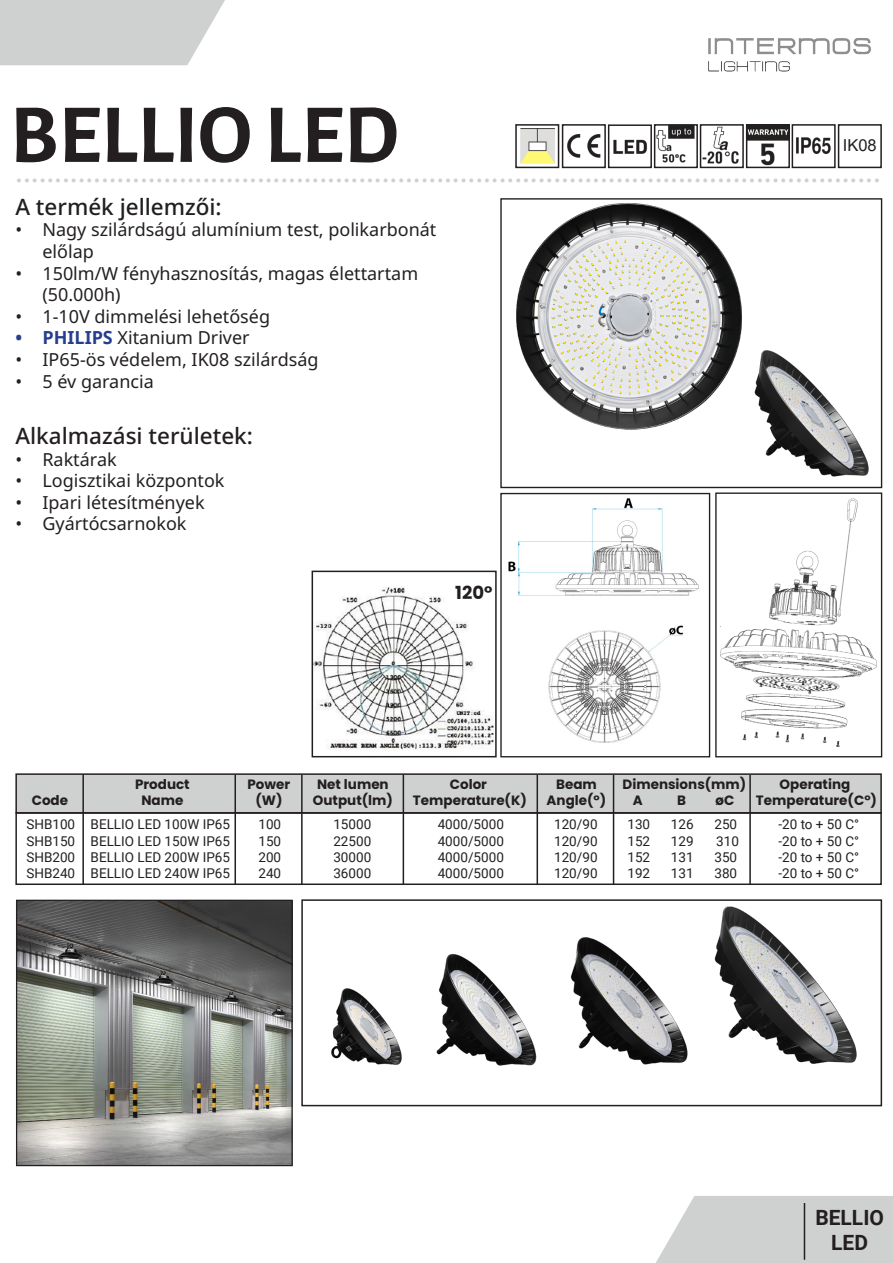
<style>
.page{position:relative;width:893px;height:1263px;background:#fff}
.page>*{position:absolute;margin:0;border:0;box-sizing:border-box;transform-origin:0 0}
.t1{font:700 84px "Alegreya Sans SC";color:#231f20}
.t2{font:34.5px "Minion Pro";color:#cfd1d0}
.t3{font:500 22.5px "Noto Sans";color:#231f20}
.t4{font:700 21px/25.2px "Roboto";color:#231f20;text-align:center}
.t5{font:18px/21.6px "Noto Sans";color:#231f20}
.t6{font:700 18px "Poppins";color:#231f20}
.t7{font:16.5px "Arial";color:#231f20}
.t8{font:13.5px "Roboto";color:#231f20}
.t9{font:700 13.5px "Poppins";color:#231f20}
.s1{font-weight:700;color:#253f8e}
</style>
<div class="page">
<svg style="left:0;top:0;width:225px;height:65px;background:#d2d4d3"></svg>
<img style="left:516px;top:203px;width:226px;height:227px">
<div style="left:500px;top:198px;width:382px;height:290px;border:1px solid #231f20"></div>
<img style="left:508px;top:498px;width:191px;height:98px">
<div style="left:500px;top:493px;width:210px;height:264px;border:1px solid #231f20"></div>
<div style="left:16px;top:774px;width:865px;height:39px;background:#cfd1d0"></div>
<div style="left:15px;top:773px;width:867px;height:40px;border:2px solid #231f20"></div>
<div style="left:15px;top:812px;width:867px;height:73px;border:2px solid #231f20"></div>
<hr style="left:82px;top:774px;width:2px;height:111px;background:#231f20">
<hr style="left:234px;top:775px;width:2px;height:110px;background:#231f20">
<img style="left:719px;top:498px;width:158px;height:249px">
<div style="left:715px;top:492px;width:167px;height:265px;border:1px solid #231f20"></div>
<img style="left:548px;top:625px;width:136px;height:118px">
<img style="left:315px;top:587px;width:179px;height:163px">
<div style="left:312px;top:571px;width:185px;height:186px;border:2px solid #231f20"></div>
<img style="left:18px;top:902px;width:273px;height:262px">
<div style="left:16px;top:900px;width:277px;height:266px;border:1px solid #231f20"></div>
<img style="left:520px;top:129px;width:35px;height:35px">
<div style="left:515px;top:124px;width:44px;height:44px;border:2px solid #231f20"></div>
<img style="left:613px;top:139px;width:34px;height:15px">
<img style="left:749px;top:127px;width:38px;height:38px">
<div style="left:746px;top:124px;width:44px;height:44px;border:2px solid #231f20"></div>
<img style="left:567px;top:134px;width:34px;height:24px">
<div style="left:562px;top:124px;width:44px;height:44px;border:2px solid #231f20"></div>
<img style="left:657px;top:127px;width:38px;height:36px">
<div style="left:654px;top:124px;width:44px;height:44px;border:2px solid #231f20"></div>
<div style="left:608px;top:124px;width:44px;height:44px;border:2px solid #231f20"></div>
<img style="left:796px;top:137px;width:35px;height:17px">
<div style="left:792px;top:124px;width:44px;height:44px;border:2px solid #231f20"></div>
<img style="left:703px;top:127px;width:36px;height:37px">
<div style="left:700px;top:124px;width:44px;height:44px;border:2px solid #231f20"></div>
<div style="left:838px;top:124px;width:44px;height:44px;border:2px solid #231f20"></div>
<svg style="left:656px;top:1196px;width:237px;height:67px;background:#d2d4d3"></svg>
<hr style="left:804px;top:1203px;width:1px;height:57px;background:#231f20">
<hr style="left:301px;top:775px;width:2px;height:110px;background:#231f20">
<hr style="left:403px;top:774px;width:1px;height:111px;background:#231f20">
<hr style="left:537px;top:775px;width:1px;height:110px;background:#231f20">
<hr style="left:613px;top:775px;width:1px;height:110px;background:#231f20">
<hr style="left:749px;top:775px;width:2px;height:110px;background:#231f20">
<img style="left:331px;top:906px;width:526px;height:160px">
<div style="left:301px;top:899px;width:581px;height:207px;border:2px solid #231f20"></div>
<img style="left:721px;top:345px;width:162px;height:136px">
<img style="left:708px;top:38px;width:163px;height:34px">
<p class="t1" style="left:10px;top:73px;width:391px">BELLIO LED</p>
<p class="t7" style="left:843px;top:134px;width:35px">IK08</p>
<p class="t2" style="left:15px;top:148px;width:867px">...............................................................................................................</p>
<p class="t3" style="left:15px;top:194px;width:208px">A termék jellemzői:</p>
<p class="t5" style="left:42px;top:219px;width:396px;text-indent:-27px">• Nagy szilárdságú alumínium test, polikarbonát előlap</p>
<p class="t5" style="left:42px;top:263px;width:377px;text-indent:-27px">• 150lm/W fényhasznosítás, magas élettartam (50.000h)</p>
<p class="t5" style="left:15px;top:306px;width:256px">• 1-10V dimmelési lehetőség</p>
<p class="t5" style="left:15px;top:327px;width:236px"><span class="s1">• PHILIPS</span> Xitanium Driver</p>
<p class="t5" style="left:15px;top:349px;width:305px">• IP65-ös védelem, IK08 szilárdság</p>
<p class="t5" style="left:15px;top:371px;width:140px">• 5 év garancia</p>
<p class="t3" style="left:15px;top:423px;width:239px">Alkalmazási területek:</p>
<p class="t5" style="left:15px;top:449px;width:103px">• Raktárak</p>
<p class="t5" style="left:15px;top:470px;width:211px">• Logisztikai központok</p>
<p class="t5" style="left:15px;top:492px;width:191px">• Ipari létesítmények</p>
<p class="t5" style="left:15px;top:513px;width:173px">• Gyártócsarnokok</p>
<p class="t6" style="left:455px;top:582px;width:39px">120°</p>
<p class="t9" style="left:135px;top:776px;width:56px">Product</p>
<p class="t9" style="left:248px;top:776px;width:44px">Power</p>
<p class="t9" style="left:317px;top:776px;width:73px">Net lumen</p>
<p class="t9" style="left:450px;top:776px;width:39px">Color</p>
<p class="t9" style="left:556px;top:776px;width:42px">Beam</p>
<p class="t9" style="left:623px;top:776px;width:125px">Dimensions(mm)</p>
<p class="t9" style="left:780px;top:776px;width:72px">Operating</p>
<p class="t9" style="left:32px;top:793px;width:38px">Code</p>
<p class="t9" style="left:141px;top:793px;width:43px">Name</p>
<p class="t9" style="left:255px;top:793px;width:139px">(W) Output(lm)</p>
<p class="t9" style="left:413px;top:793px;width:115px">Temperature(K)</p>
<p class="t9" style="left:547px;top:793px;width:61px">Angle(°)</p>
<p class="t9" style="left:633px;top:793px;width:11px">A</p>
<p class="t9" style="left:677px;top:793px;width:10px">B</p>
<p class="t9" style="left:716px;top:793px;width:20px">øC</p>
<p class="t9" style="left:756px;top:793px;width:123px">Temperature(C°)</p>
<p class="t8" style="left:26px;top:815px;width:205px">SHB100 BELLIO LED 100W IP65</p>
<p class="t8" style="left:258px;top:815px;width:24px">100</p>
<p class="t8" style="left:333px;top:815px;width:39px">15000</p>
<p class="t8" style="left:438px;top:815px;width:68px">4000/5000</p>
<p class="t8" style="left:554px;top:815px;width:45px">120/90</p>
<p class="t8" style="left:627px;top:815px;width:24px">130</p>
<p class="t8" style="left:671px;top:815px;width:24px">126</p>
<p class="t8" style="left:714px;top:815px;width:24px">250</p>
<p class="t8" style="left:778px;top:815px;width:82px">-20 to + 50 C°</p>
<p class="t8" style="left:26px;top:831px;width:205px">SHB150 BELLIO LED 150W IP65</p>
<p class="t8" style="left:258px;top:831px;width:24px">150</p>
<p class="t8" style="left:333px;top:831px;width:39px">22500</p>
<p class="t8" style="left:438px;top:831px;width:68px">4000/5000</p>
<p class="t8" style="left:554px;top:831px;width:45px">120/90</p>
<p class="t8" style="left:627px;top:831px;width:24px">152</p>
<p class="t8" style="left:671px;top:831px;width:24px">129</p>
<p class="t8" style="left:716px;top:831px;width:24px">310</p>
<p class="t8" style="left:778px;top:831px;width:82px">-20 to + 50 C°</p>
<p class="t8" style="left:26px;top:848px;width:205px">SHB200 BELLIO LED 200W IP65</p>
<p class="t8" style="left:258px;top:848px;width:24px">200</p>
<p class="t8" style="left:333px;top:848px;width:39px">30000</p>
<p class="t8" style="left:438px;top:848px;width:68px">4000/5000</p>
<p class="t8" style="left:554px;top:848px;width:45px">120/90</p>
<p class="t8" style="left:627px;top:848px;width:24px">152</p>
<p class="t8" style="left:671px;top:848px;width:24px">131</p>
<p class="t8" style="left:714px;top:848px;width:24px">350</p>
<p class="t8" style="left:778px;top:848px;width:82px">-20 to + 50 C°</p>
<p class="t8" style="left:26px;top:864px;width:205px">SHB240 BELLIO LED 240W IP65</p>
<p class="t8" style="left:258px;top:864px;width:24px">240</p>
<p class="t8" style="left:333px;top:864px;width:39px">36000</p>
<p class="t8" style="left:438px;top:864px;width:68px">4000/5000</p>
<p class="t8" style="left:554px;top:864px;width:45px">120/90</p>
<p class="t8" style="left:627px;top:864px;width:24px">192</p>
<p class="t8" style="left:671px;top:864px;width:24px">131</p>
<p class="t8" style="left:714px;top:864px;width:24px">380</p>
<p class="t8" style="left:778px;top:864px;width:82px">-20 to + 50 C°</p>
<p class="t4" style="left:815px;top:1204px;width:70px">BELLIO<br>LED</p>
</div>
